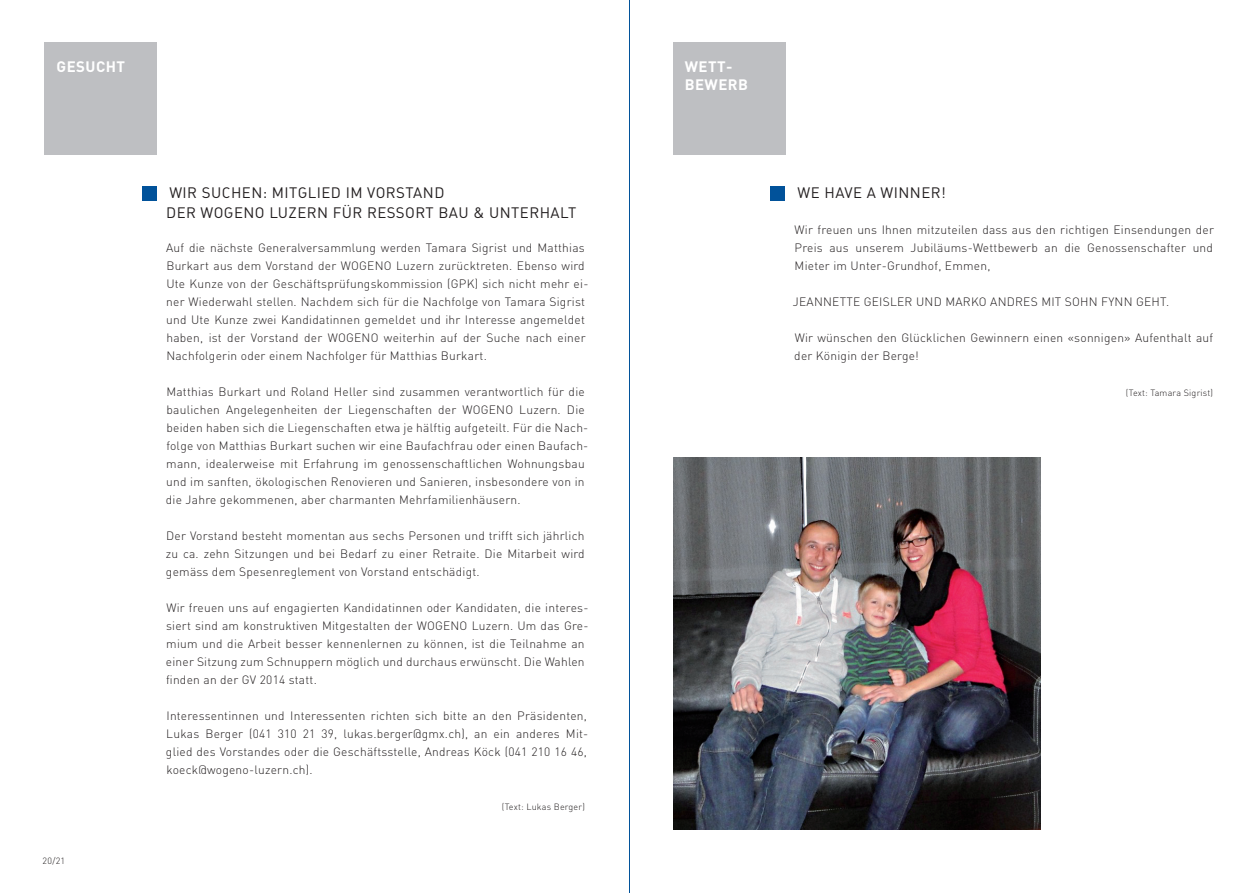
<style>
.page{position:relative;width:1259px;height:893px;background:#fff}
.page>*{position:absolute;margin:0;border:0;box-sizing:border-box;transform-origin:0 0}
.t1{font:15px/19.5px "DIN Regular Alternate";letter-spacing:.03em;color:#231f20}
.t2{font:700 15px/18px "DIN";letter-spacing:.03em;color:#fff}
.t3{font:300 12px/18px "DIN";letter-spacing:.02em;color:#231f20}
.t4{font:300 9px "DIN";letter-spacing:.02em;color:#231f20}
</style>
<div class="page">
<hr style="left:629px;top:0;width:1px;height:893px;background:#01529a">
<div style="left:45px;top:43px;width:112px;height:112px;background:#bebfc2"></div>
<div style="left:673px;top:43px;width:112px;height:112px;background:#bebfc2"></div>
<div style="left:142px;top:186px;width:14px;height:15px;background:#01529a"></div>
<div style="left:770px;top:186px;width:14px;height:15px;background:#01529a"></div>
<img style="left:674px;top:457px;width:367px;height:372px">
<p class="t2" style="left:57px;top:57px;width:70px">GESUCHT</p>
<p class="t2" style="left:685px;top:57px;width:65px">WETT-<br>BEWERB</p>
<p class="t4" style="left:43px;top:855px;width:24px">20 /21</p>
<p class="t1" style="left:166px;top:183px;width:280px">WIR SUCHEN: MITGLIED IM VORSTAND<br>DER WOGENO</p>
<p class="t1" style="left:269px;top:202px;width:308px">LUZERN FÜR RESSORT BAU &amp; UNTERHALT</p>
<p class="t3" style="left:166px;top:239px;width:424px">Auf die nächste Generalversammlung werden Tamara Sigrist und Matthias Burkart aus dem Vorstand der WOGENO Luzern zurücktreten. Ebenso wird Ute Kunze von der Geschäftsprüfungskommission (G PK) sich nicht mehr ei&shy;ner Wiederwahl stellen. Nachdem sich für die Nachfolge von Tamara Sigrist und Ute Kunze zwei Kandidatinnen gemeldet und ihr Interesse angemeldet haben, ist der Vorstand der WOGENO weiterhin auf der Suche nach einer Nachfolgerin oder einem Nachfolger für Matthias Burkart.</p>
<p class="t3" style="left:166px;top:383px;width:424px">Matthias Burkart und Roland Heller sind zusammen verantwortlich für die baulichen Angelegenheiten der Liegenschaften der WOGEN O Luzern. Die beiden haben sich die Liegenschaften etwa je hälftig aufgeteilt. Für die Nach&shy;folge von Matthias Burkart suchen wir eine Baufachfrau oder einen Baufach&shy;mann, idealerweise mit Erfahrung im genossenschaftlichen Wohnungsbau und im sanften, ökologischen Renovieren und Sanieren, insbesondere von in die Jahre gekommenen, aber charmanten Mehrfamilienhäusern.</p>
<p class="t3" style="left:166px;top:527px;width:420px;text-align:justify">Der Vorstand besteht momentan aus sechs Personen und trifft sich jährlich zu ca. zehn Sitzungen und bei Bedarf zu einer Retraite. Die M itarbeit wird gemäss dem Spesenreglement von Vorstand entschädigt.</p>
<p class="t3" style="left:166px;top:599px;width:424px">Wir freuen uns auf engagierten Kandidatinnen oder Kandidaten, die interes&shy;siert sind am konstruktiven M itgestalten der WOG EN O Luzern. U m das Gre&shy;mium und die Arbeit besser kennenlernen zu können, ist die Teilnahme an einer Sitzung zum Schnuppern möglich und durchaus erwünscht. Die Wahlen finden an der GV 2014 statt.</p>
<p class="t3" style="left:166px;top:707px;width:424px">Interessentinnen und Interessenten richten sich bitte an den Präsidenten, Lukas Berger (041 310 21 39, lukas.berger@gmx.ch), an ein anderes M it&shy;glied des Vorstandes oder die Geschäftsstelle, Andreas Köck (041 210 16 46, koeck@wogeno-luzern.ch).</p>
<p class="t4" style="left:502px;top:801px;width:84px">(Text: Lukas Berger)</p>
<p class="t1" style="left:797px;top:183px;width:150px">WE HAVE A WINNER!</p>
<p class="t3" style="left:794px;top:221px;width:421px;text-align:justify">Wir freuen uns Ihnen mitzuteilen dass aus den richtigen Einsendungen der Preis aus unserem Jubiläums-Wettbewerb an die Genossenschafter und M ieter im U nter-Grundhof, Emmen,</p>
<p class="t3" style="left:793px;top:293px;width:47px">JeannetteGei</p>
<p class="t3" style="left:883px;top:293px;width:14px">sler</p>
<p class="t3" style="left:916px;top:293px;width:26px">undMar</p>
<p class="t3" style="left:971px;top:293px;width:45px">ko Andre</p>
<p class="t3" style="left:1030px;top:293px;width:27px">s mitSo</p>
<p class="t3" style="left:1080px;top:293px;width:90px">hn Fynn geht.</p>
<p class="t3" style="left:794px;top:329px;width:420px">Wir wünschen den Glücklichen Gewinnern einen «sonnigen» Aufenthalt auf der Königin der Berge!</p>
<p class="t4" style="left:1126px;top:387px;width:89px">(Text: Tamara Sigrist)</p>
</div>
